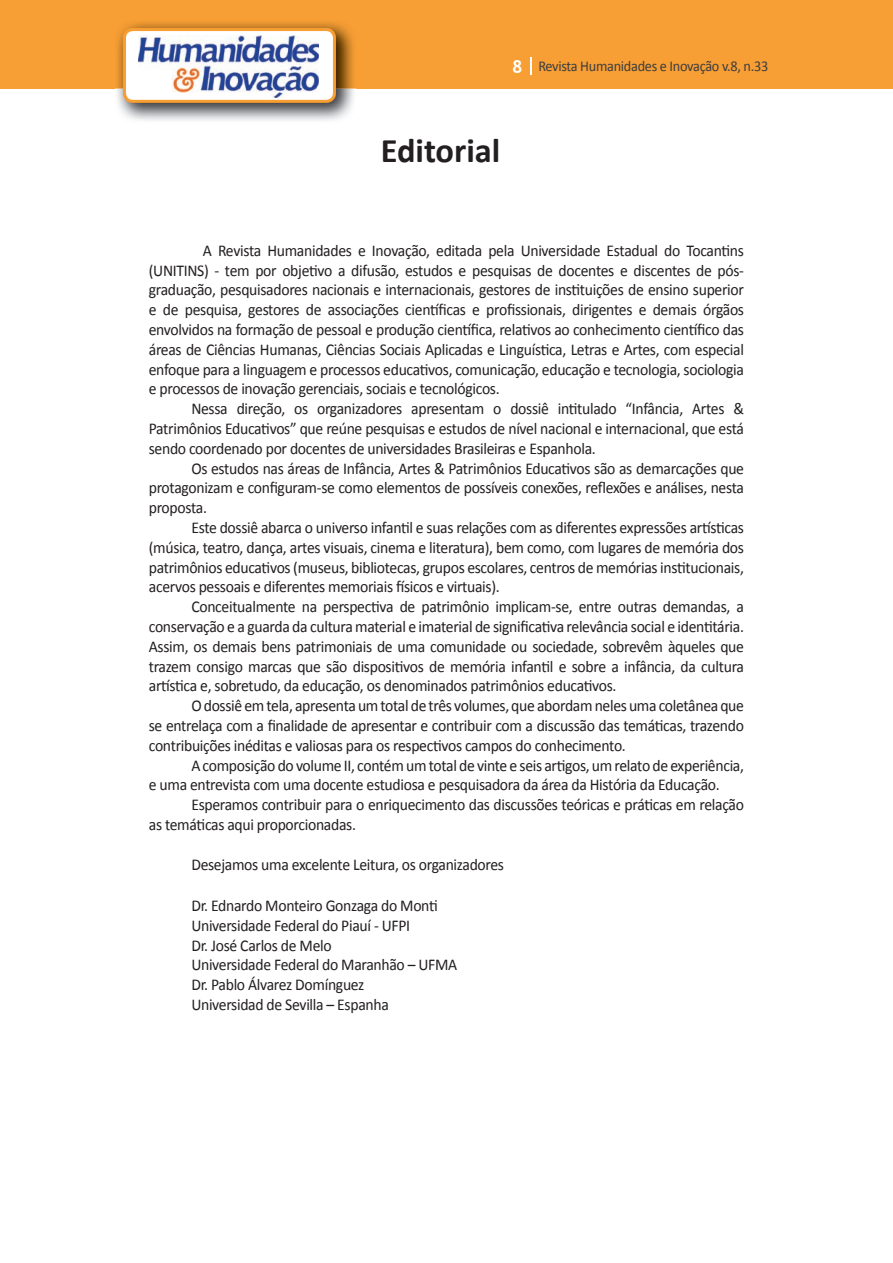
<style>
.page{position:relative;width:893px;height:1263px;background:#fff}
.page>*{position:absolute;margin:0;border:0;box-sizing:border-box;transform-origin:0 0}
.t1{font:700 34.5px "Calibri";color:#231f20}
.t2{font:16.5px/19.8px "Calibri";letter-spacing:-.02em;color:#231f20;text-align:justify;scale:.95 1}
.t3{font:15px "Calibri";letter-spacing:-.02em;color:#3e3e3f;scale:.95 1}
.s1{font-family:"Trebuchet MS";font-weight:700;font-size:18px;color:#fff}
</style>
<div class="page">
<div style="left:0;top:0;width:893px;height:88px;background:#f79e34"></div>
<svg style="left:530px;top:57px;width:2px;height:18px"></svg>
<img style="left:115px;top:22px;width:241px;height:99px">
<svg style="left:123px;top:28px;width:213px;height:75px"></svg>
<p class="t3" style="left:512px;top:57px;width:271px"><span class="s1">8</span> Revista Humanidades e Inovação v.8, n.33</p>
<h1 class="t1" style="left:381px;top:128px;width:121px">Editorial</h1>
<p class="t2" style="left:149px;top:240px;width:628px;text-indent:54px">A Revista Humanidades e Inovação, editada pela Universidade Estadual do Tocantins (UNITINS) - tem por objetivo a difusão, estudos e pesquisas de docentes e discentes de pós&shy;graduação, pesquisadores nacionais e internacionais, gestores de instituições de ensino superior e de pesquisa, gestores de associações científicas e profissionais, dirigentes e demais órgãos envolvidos na formação de pessoal e produção científica, relativos ao conhecimento científico das áreas de Ciências Humanas, Ciências Sociais Aplicadas e Linguística, Letras e Artes, com especial enfoque para a linguagem e processos educativos, comunicação, educação e tecnologia, sociologia e processos de inovação gerenciais, sociais e tecnológicos.</p>
<p class="t2" style="left:149px;top:399px;width:628px;text-indent:43px">Nessa direção, os organizadores apresentam o dossiê intitulado “Infância, Artes &amp; Patrimônios Educativos” que reúne pesquisas e estudos de nível nacional e internacional, que está sendo coordenado por docentes de universidades Brasileiras e Espanhola.</p>
<p class="t2" style="left:149px;top:458px;width:628px;text-indent:43px">Os estudos nas áreas de Infância, Artes &amp; Patrimônios Educativos são as demarcações que protagonizam e configuram-se como elementos de possíveis conexões, reflexões e análises, nesta proposta.</p>
<p class="t2" style="left:149px;top:518px;width:628px;text-indent:43px">Este dossiê abarca o universo infantil e suas relações com as diferentes expressões artísticas (música, teatro, dança, artes visuais, cinema e literatura), bem como, com lugares de memória dos patrimônios educativos (museus, bibliotecas, grupos escolares, centros de memórias institucionais, acervos pessoais e diferentes memoriais físicos e virtuais).</p>
<p class="t2" style="left:149px;top:597px;width:628px;text-indent:43px">Conceitualmente na perspectiva de patrimônio implicam-se, entre outras demandas, a conservação e a guarda da cultura material e imaterial de significativa relevância social e identitária.<br>Assim, os demais bens patrimoniais de uma comunidade ou sociedade, sobrevêm àqueles que trazem consigo marcas que são dispositivos de memória infantil e sobre a infância, da cultura artística e, sobretudo, da educação, os denominados patrimônios educativos.</p>
<p class="t2" style="left:149px;top:696px;width:628px;text-indent:43px">O dossiê em tela, apresenta um total de três volumes, que abordam neles uma coletânea que se entrelaça com a finalidade de apresentar e contribuir com a discussão das temáticas, trazendo contribuições inéditas e valiosas para os respectivos campos do conhecimento.</p>
<p class="t2" style="left:149px;top:755px;width:628px;text-indent:43px">A composição do volume II, contém um total de vinte e seis artigos, um relato de experiência, e uma entrevista com uma docente estudiosa e pesquisadora da área da História da Educação.</p>
<p class="t2" style="left:149px;top:795px;width:628px;text-indent:43px">Esperamos contribuir para o enriquecimento das discussões teóricas e práticas em relação as temáticas aqui proporcionadas.</p>
<p class="t2" style="left:191px;top:854px;width:331px">Desejamos uma excelente Leitura, os organizadores</p>
<p class="t2" style="left:191px;top:896px;width:281px;text-align:left">Dr. Ednardo Monteiro Gonzaga do Monti Universidade Federal do Piauí - UFPI<br>Dr. José Carlos de Melo<br>Universidade Federal do Maranhão – UFMA Dr. Pablo Álvarez Domínguez<br>Universidad de Sevilla – Espanha</p>
</div>
